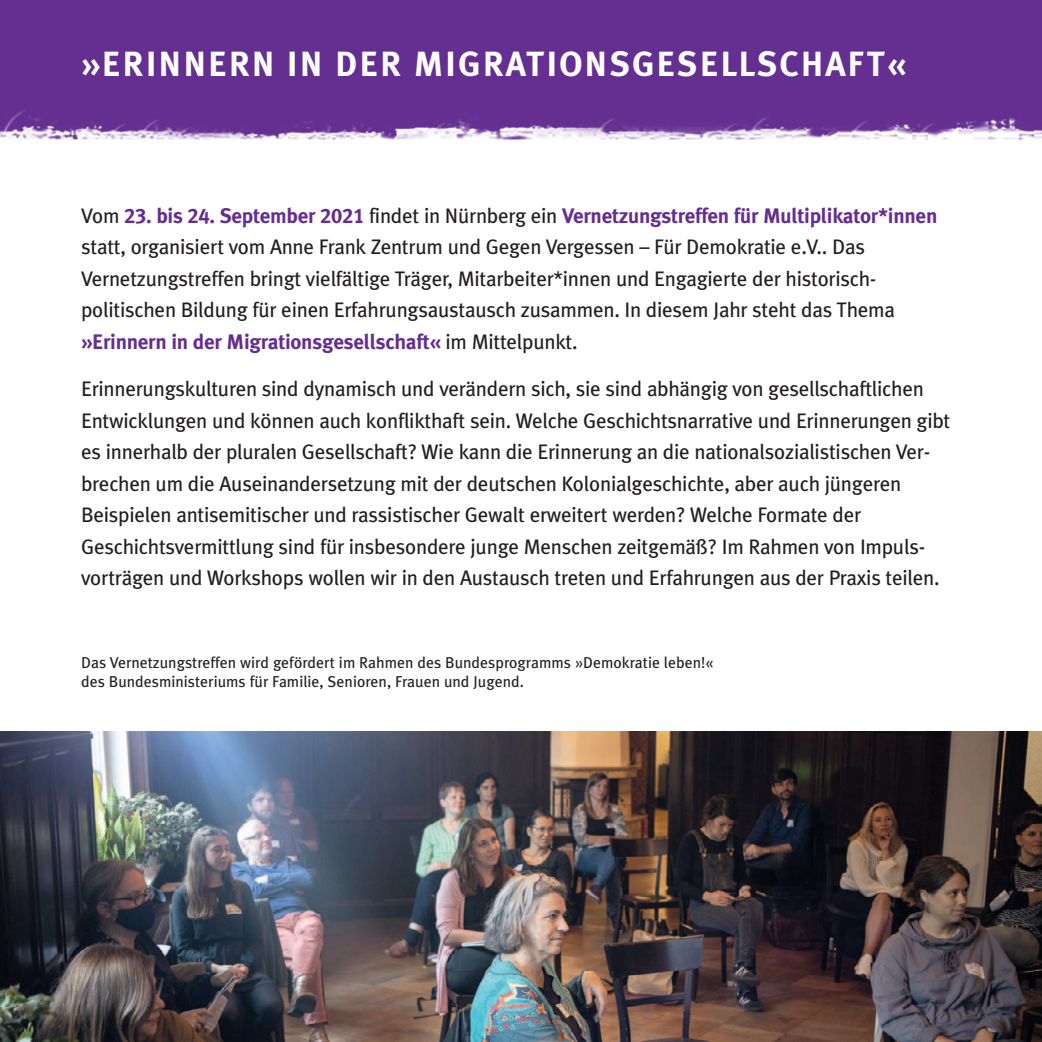
<style>
.page{position:relative;width:1042px;height:1042px;background:#fff}
.page>*{position:absolute;margin:0;border:0;box-sizing:border-box;transform-origin:0 0}
.t1{font:700 35px "Meta Plus";letter-spacing:.055em;color:#fff}
.t2{font:21px/31.5px "Meta Plus";letter-spacing:-.015em;color:#231f20}
.t3{font:15.75px "Meta Plus";color:#231f20}
.s1{font-family:"Meta Plus Bold Caps";color:#652d91}
.s2{font-weight:700;color:#652d91}
</style>
<div class="page">
<img style="left:0;top:732px;width:1042px;height:310px">
<img style="left:0;top:0;width:1042px;height:141px">
<p class="t1" style="left:81px;top:47px;width:826px">»ERINNERN IN DER MIGRATIONS GESELLSCHAFT«</p>
<p class="t2" style="left:81px;top:201px;width:858px">Vom <span class="s1">23.</span> <span class="s2">bis</span> <span class="s1">24.</span> <span class="s2">September</span> <span class="s1">2021</span> findet in Nürnberg ein <span class="s2">Vernetzungstreffen für Multiplikator*innen </span>statt, organisiert vom Anne Frank Zentrum und Gegen Vergessen – Für Demokratie e.V.. Das Vernetzungstreffen bringt vielfältige Träger, Mitarbeiter*innen und Engagierte der historisch&shy;politischen Bildung für einen Erfahrungs austausch zusammen. In diesem Jahr steht das Thema <span class="s2">»Erinnern in der Migrationsgesellschaft«</span> im Mittelpunkt.</p>
<p class="t2" style="left:81px;top:375px;width:871px">Erinnerungskulturen sind dynamisch und verändern sich, sie sind abhängig von gesellschaftlichen Ent wicklungen und können auch konflikthaft sein. Welche Geschichtsnarrative und Erinnerungen gibt es innerhalb der pluralen Gesellschaft? Wie kann die Erinnerung an die nationalsozialistischen Ver - brechen um die Aus einandersetzung mit der deutschen Kolonialgeschichte, aber auch jüngeren Beispielen antisemitischer und rassistischer Gewalt erweitert werden? Welche Formate der Geschichtsvermittlung sind für insbesondere junge Menschen zeitgemäß? Im Rahmen von Impuls - vorträgen und Workshops wollen wir in den Austausch treten und Erfahrungen aus der Praxis teilen.</p>
<p class="t3" style="left:81px;top:656px;width:634px">Das Vernetzungstreffen wird gefördert im Rahmen des Bundesprogramms »Demokratie leben!«</p>
<p class="t3" style="left:81px;top:675px;width:444px">des Bundesministeriums für Familie, Senioren, Frauen und Jugend.</p>
</div>
